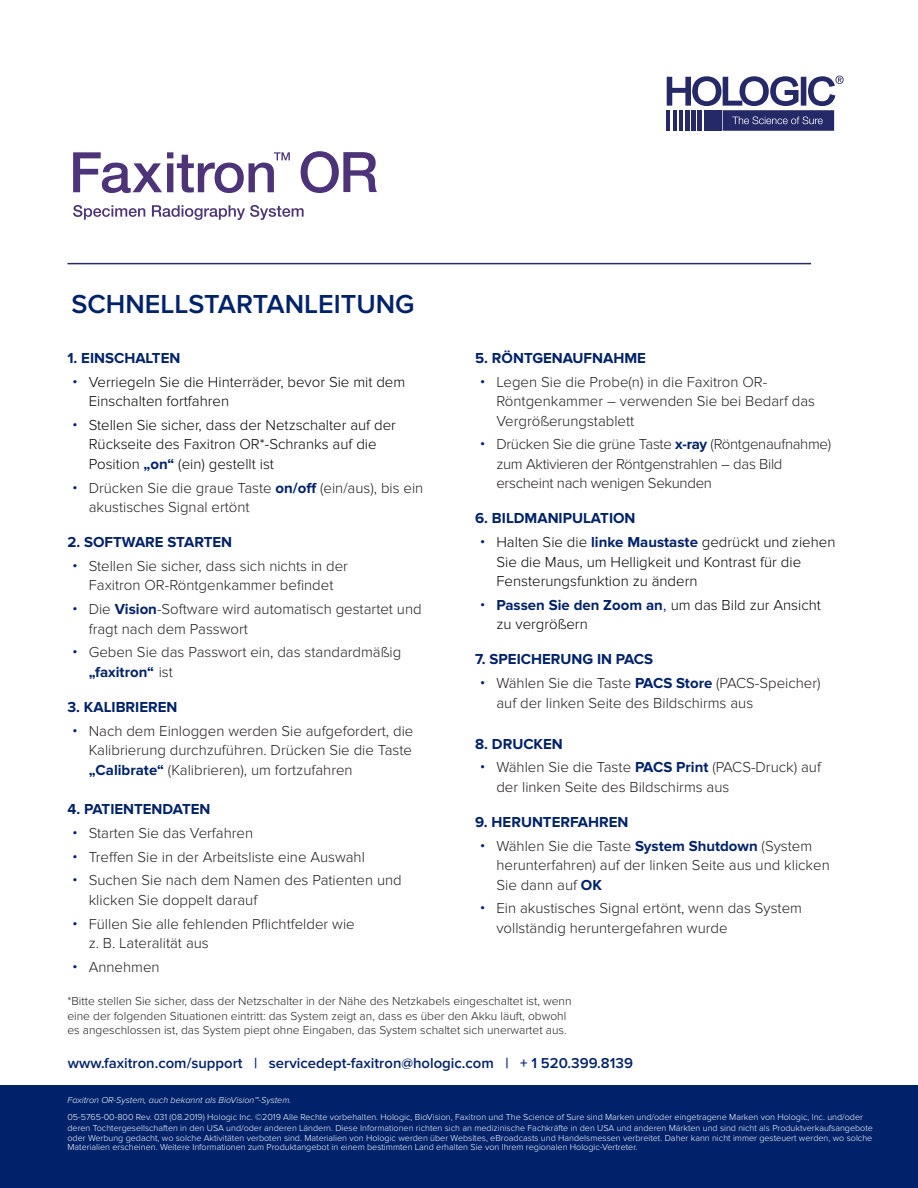
<style>
.page{position:relative;width:918px;height:1188px;background:#fff}
.page>*{position:absolute;margin:0;border:0;box-sizing:border-box;transform-origin:0 0}
.t1{font:600 27px "Proxima Nova";color:#00226b}
.t2{font:300 15px/19.5px "Proxima Nova";color:#231f20}
.t3{font:300 15px/19.5px "Proxima Nova";color:#040503}
.t4{font:700 15px "Proxima Nova";color:#00226b}
.t5{font:300 15px/19.5px "Proxima Nova";letter-spacing:-.02em;color:#231f20}
.t6{font:600 14.85px "Proxima Nova";color:#00226b}
.t7{font:300 12px/14.4px "Proxima Nova";color:#231f20}
.t8{font:300 9px/10.1px "Proxima Nova";color:#fff}
.t9{font:italic 300 9px "Proxima Nova";color:#fff}
.s1{font-family:"Gotham";font-weight:100;color:#00226b}
.s2{font-weight:700;color:#00226b}
.s3{font-size:18px;color:#00226b}
</style>
<div class="page">
<div style="left:0;top:1086px;width:918px;height:102px;background:#00226b"></div>
<svg style="left:73px;top:205px;width:72px;height:15px"></svg>
<svg style="left:152px;top:205px;width:152px;height:15px"></svg>
<svg style="left:73px;top:152px;width:217px;height:41px"></svg>
<svg style="left:301px;top:151px;width:76px;height:42px"></svg>
<svg style="left:667px;top:76px;width:177px;height:55px"></svg>
<hr style="left:67px;top:263px;width:744px;height:1px;background:#262967">
<h1 class="t1" style="left:71px;top:288px;width:345px">SCHNELLSTARTANLEITUNG</h1>
<p class="t4" style="left:67px;top:349px;width:114px">1. EINSCHALTEN</p>
<p class="t3" style="left:89px;top:372px;width:318px;text-indent:-17px"><span class="s1">•</span> Verriegeln Sie die Hinterräder, bevor Sie mit dem<br>Einschalten fortfahren</p>
<p class="t3" style="left:89px;top:415px;width:309px;text-indent:-17px"><span class="s1">•</span> Stellen Sie sicher, dass der Netzschalter auf der<br>Rückseite des Faxitron OR*-Schranks auf die<br>Position <span class="s2">„on“</span> (ein) gestellt ist</p>
<p class="t2" style="left:89px;top:478px;width:336px;text-indent:-17px"><span class="s1">•</span> Drücken Sie die graue Taste <span class="s2">on/off</span> (ein/aus), bis ein akustisches Signal ertönt</p>
<p class="t4" style="left:67px;top:533px;width:166px">2. SOFTWARE STARTEN</p>
<p class="t2" style="left:72px;top:556px;width:278px;text-align:center"><span class="s1">•</span> Stellen Sie sicher, dass sich nichts in der<br>Faxitron OR-Röntgenkammer befindet</p>
<p class="t2" style="left:89px;top:600px;width:335px;text-indent:-17px"><span class="s1">•</span> Die <span class="s2">Vision</span>-Software wird automatisch gestartet und fragt nach dem Passwort</p>
<p class="t2" style="left:89px;top:643px;width:314px;text-indent:-17px"><span class="s1">•</span> Geben Sie das Passwort ein, das standardmäßig <span class="s2">„faxitron“</span> ist</p>
<p class="t4" style="left:67px;top:698px;width:112px">3. KALIBRIEREN</p>
<p class="t2" style="left:89px;top:721px;width:326px;text-align:justify;text-indent:-17px"><span class="s1">•</span> Nach dem Einloggen werden Sie aufgefordert, die Kalibrierung durchzuführen. Drücken Sie die Taste <span class="s2">„Calibrate“</span> (Kalibrieren), um fortzufahren</p>
<p class="t4" style="left:67px;top:800px;width:145px">4. PATIENTENDATEN</p>
<p class="t2" style="left:72px;top:823px;width:183px"><span class="s1">•</span> Starten Sie das Verfahren</p>
<p class="t2" style="left:72px;top:847px;width:295px"><span class="s1">•</span> Treffen Sie in der Arbeitsliste eine Auswahl</p>
<p class="t2" style="left:89px;top:871px;width:315px;text-indent:-17px"><span class="s1">•</span> Suchen Sie nach dem Namen des Patienten und klicken Sie doppelt darauf</p>
<p class="t2" style="left:89px;top:914px;width:268px;text-indent:-17px"><span class="s1">•</span> Füllen Sie alle fehlenden Pflichtfelder wie z. B. Lateralität aus</p>
<p class="t2" style="left:72px;top:957px;width:89px"><span class="s1">•</span> Annehmen</p>
<p class="t4" style="left:475px;top:349px;width:172px">5. RÖNTGENAUFNAHME</p>
<p class="t2" style="left:496px;top:372px;width:320px;text-indent:-17px"><span class="s1">•</span> Legen Sie die Probe(n) in die Faxitron OR-<br>Röntgenkammer – verwenden Sie bei Bedarf das<br>Vergrößerungstablett</p>
<p class="t5" style="left:496px;top:435px;width:336px;text-indent:-17px"><span class="s1">•</span> Drücken Sie die grüne Taste <span class="s2">x-ray</span> (Röntgenaufnahme) zum Aktivieren der Röntgenstrahlen – das Bild erscheint nach wenigen Sekunden</p>
<p class="t4" style="left:475px;top:510px;width:162px">6. BILDMANIPULATION</p>
<p class="t3" style="left:496px;top:533px;width:341px;text-indent:-17px"><span class="s1">•</span> Halten Sie die <span class="s2">linke Maustaste</span> gedrückt und ziehen<br>Sie die Maus, um Helligkeit und Kontrast für die<br>Fensterungsfunktion zu ändern</p>
<p class="t3" style="left:496px;top:595px;width:326px;text-indent:-17px"><span class="s1">•</span> <span class="s2">Passen Sie den Zoom an</span><span class="s3">,</span> um das Bild zur Ansicht zu vergrößern</p>
<p class="t4" style="left:475px;top:651px;width:180px">7. SPEICHERUNG IN PACS</p>
<p class="t2" style="left:496px;top:674px;width:326px;text-indent:-17px"><span class="s1">•</span> Wählen Sie die Taste <span class="s2">PACS Store</span> (PACS-Speicher) auf der linken Seite des Bildschirms aus</p>
<p class="t4" style="left:475px;top:735px;width:89px">8. DRUCKEN</p>
<p class="t2" style="left:496px;top:758px;width:326px;text-indent:-17px"><span class="s1">•</span> Wählen Sie die Taste <span class="s2">PACS Print</span> (PACS-Druck) auf der linken Seite des Bildschirms aus</p>
<p class="t4" style="left:475px;top:813px;width:155px">9. HERUNTERFAHREN</p>
<p class="t2" style="left:496px;top:836px;width:335px;text-indent:-17px"><span class="s1">•</span> Wählen Sie die Taste <span class="s2">System Shutdown</span> (System herunterfahren) auf der linken Seite aus und klicken<br>Sie dann auf <span class="s2">OK</span></p>
<p class="t2" style="left:496px;top:899px;width:307px;text-indent:-17px"><span class="s1">•</span> Ein akustisches Signal ertönt, wenn das System vollständig heruntergefahren wurde</p>
<p class="t7" style="left:67px;top:994px;width:506px">*Bitte stellen Sie sicher, dass der Netzschalter in der Nähe des Netzkabels eingeschaltet ist, wenn eine der folgenden Situationen eintritt: das System zeigt an, dass es über den Akku läuft, obwohl es angeschlossen ist, das System piept ohne Eingaben, das System schaltet sich unerwartet aus.</p>
<p class="t6" style="left:68px;top:1055px;width:567px">www.faxitron.com/support | servicedept-faxitron@hologic.com | + 1 520.399.8139</p>
<p class="t9" style="left:67px;top:1095px;width:226px">Faxitron OR-System, auch bekannt als BioVision™-System.</p>
<p class="t8" style="left:67px;top:1112px;width:807px">05-5765-00-800 Rev. 031 (08.2019) Hologic Inc. ©2019 Alle Rechte vorbehalten. Hologic, BioVision, Faxitron und The Science of Sure sind Marken und/oder eingetragene Marken von Hologic, Inc. und/oder deren Tochtergesellschaften in den USA und/oder anderen Ländern. Diese Informationen richten sich an medizinische Fachkräfte in den USA und anderen Märkten und sind nicht als Produktverkaufsangebote oder Werbung gedacht, wo solche Aktivitäten verboten sind. Materialien von Hologic werden über Websites, eBroadcasts und Handelsmessen verbreitet. Daher kann nicht immer gesteuert werden, wo solche Materialien erscheinen. Weitere Informationen zum Produktangebot in einem bestimmten Land erhalten Sie von Ihrem regionalen Hologic-Vertreter.</p>
</div>
